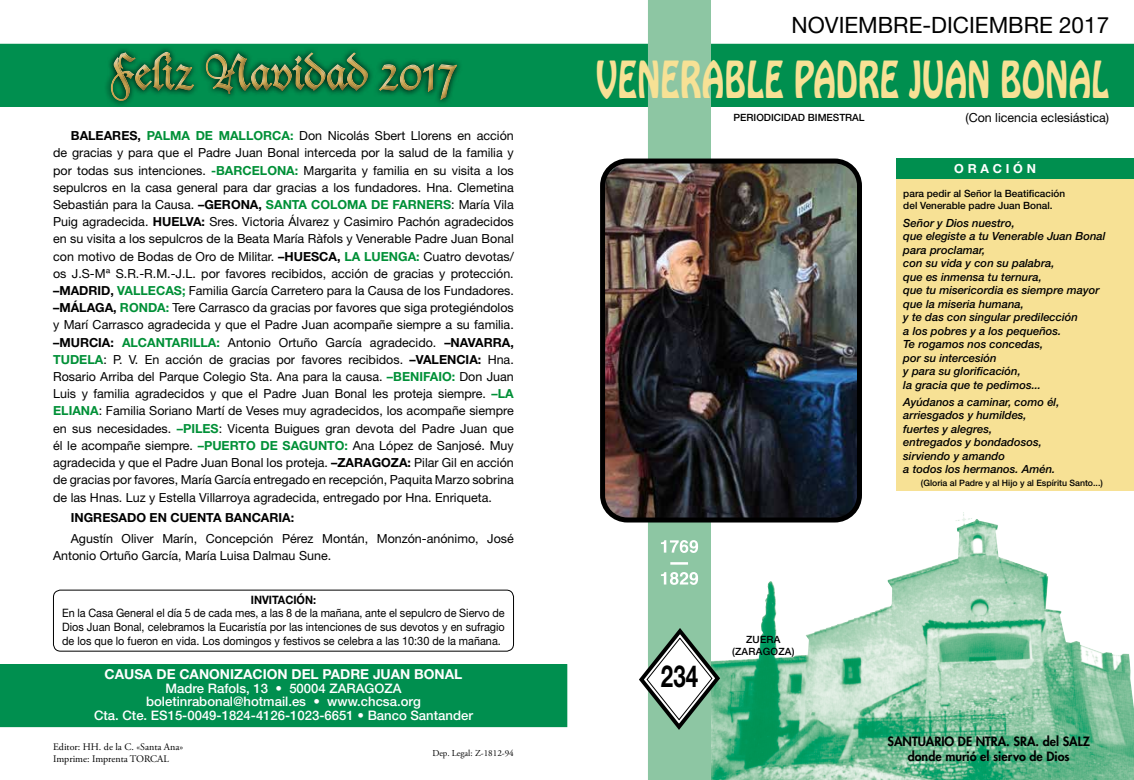
<style>
.page{position:relative;width:1134px;height:780px;background:#fff}
.page>*{position:absolute;margin:0;border:0;box-sizing:border-box;transform-origin:0 0}
.t1{font:48.75px "Duc De Berry LT Std";color:#cba552}
.t2{font:45px "Hobo Std";letter-spacing:.015em;color:#f7e195;scale:.71 1}
.t3{font:700 30.38px "Helvetica Neue LT Std";color:#000;scale:.73 1}
.t4{font:22.5px "Helvetica Neue LT Std";color:#000}
.t5{font:700 13.75px "Helvetica Neue LT Std";color:#fff}
.t6{font:500 13.12px/13.8px "Helvetica Neue LT Std";color:#fff;text-align:center}
.t7{font:12.5px/17.2px "Helvetica Neue LT Std";color:#000;text-align:justify}
.t8{font:800 12.5px/15px "Futura Std";color:#000;text-align:center}
.t9{font:700 12.5px "Helvetica Neue LT Std";color:#000}
.t10{font:700 12.5px "Helvetica Neue LT Std";letter-spacing:.3em;color:#fff}
.t11{font:11.5px/13.9px "Helvetica Neue LT Std";color:#000;text-align:justify;scale:.94 1}
.t12{font:700 11.5px "Helvetica Neue LT Std";color:#000;scale:.94 1}
.t13{font:italic 500 11.25px/13.5px "Helvetica Neue LT Std";color:#000}
.t14{font:500 10px/12px "Helvetica Neue LT Std";color:#000}
.t15{font:10px/12.5px "Adobe Garamond Pro";color:#000}
.t16{font:500 10px/12.5px "Helvetica Neue LT Std";letter-spacing:.025em;color:#000;text-align:center}
.t17{font:9px "Adobe Garamond Pro";color:#000}
.t18{font:500 8.75px "Helvetica Neue LT Std";color:#000}
.s1{font-weight:700}
.s2{font-weight:700;color:#009037}
</style>
<div class="page">
<div style="left:897px;top:175px;width:237px;height:316px;background:#f7e195"></div>
<img style="left:711px;top:512px;width:423px;height:268px">
<div style="left:0;top:44px;width:1134px;height:62px;background:#008f4f"></div>
<div style="left:0;top:664px;width:567px;height:62px;background:#008f4f"></div>
<div style="left:648px;top:0;width:63px;height:780px;background:#8dc6a3"></div>
<svg style="left:639px;top:624px;width:84px;height:109px"></svg>
<img style="left:606px;top:164px;width:253px;height:356px">
<div style="left:600px;top:158px;width:262px;height:364px;border:5px solid #000;border-radius:25px"></div>
<svg style="left:661px;top:540px;width:37px;height:13px"></svg>
<svg style="left:661px;top:572px;width:37px;height:13px"></svg>
<svg style="left:670px;top:562px;width:18px;height:2px"></svg>
<div style="left:897px;top:159px;width:237px;height:20px;background:#008f4f"></div>
<div style="left:53px;top:589px;width:461px;height:62px;border:1px solid #000;border-radius:7px"></div>
<div style="left:102px;top:43px;width:363px;height:63px;background:#008f4f"></div>
<div style="left:106px;top:47px;width:360px;height:59px;background:#000;opacity:.35"></div>
<h1 class="t1" style="left:110px;top:43px;width:348px">Feliz Navidad 2017</h1>
<p class="t7" style="left:53px;top:127px;width:462px;text-indent:18px"><span class="s1">BALEARES,</span> <span class="s2">PALMA DE MALLORCA:</span> Don Nicolás Sbert Llorens en acción de gracias y para que el Padre Juan Bonal interceda por la salud de la familia y por todas sus intenciones. <span class="s2">-BARCELONA:</span> Margarita y familia en su visita a los sepulcros en la casa general para dar gracias a los fundadores. Hna. Clemetina Sebastián para la Causa. <span class="s1">–GERONA,</span> <span class="s2">SANTA COLOMA DE FARNERS</span>: María Vila Puig agradecida. <span class="s1">HUELVA:</span> Sres. Victoria Álvarez y Casimiro Pachón agradecidos en su visita a los sepulcros de la Beata María Ràfols y Venerable Padre Juan Bonal con motivo de Bodas de Oro de Militar. <span class="s1">–HUESCA,</span> <span class="s2">LA LUENGA:</span> Cuatro devotas/ os J.S-Mª S.R.-R.M.-J.L. por favores recibidos, acción de gracias y protección. <span class="s1">–MADRID,</span> <span class="s2">VALLECAS;</span> Familia García Carretero para la Causa de los Fundadores. <span class="s1">–MÁLAGA,</span> <span class="s2">RONDA:</span> Tere Carrasco da gracias por favores que siga protegiéndolos y Marí Carrasco agradecida y que el Padre Juan acompañe siempre a su familia. <span class="s1">–MURCIA:</span> <span class="s2">ALCANTARILLA:</span> Antonio Ortuño García agradecido. <span class="s1">–NAVARRA, </span><span class="s2">TUDELA</span>: P. V. En acción de gracias por favores recibidos. <span class="s1">–VALENCIA:</span> Hna.<br>Rosario Arriba del Parque Colegio Sta. Ana para la causa. <span class="s2">–BENIFAIO:</span> Don Juan Luis y familia agradecidos y que el Padre Juan Bonal les proteja siempre. <span class="s2">–LA ELIANA</span>: Familia Soriano Martí de Veses muy agradecidos, los acompañe siempre en sus necesidades. <span class="s2">–PILES</span>: Vicenta Buigues gran devota del Padre Juan que él le acompañe siempre. <span class="s2">–PUERTO DE SAGUNTO:</span> Ana López de Sanjosé. Muy agradecida y que el Padre Juan Bonal los proteja. <span class="s1">–ZARAGOZA:</span> Pilar Gil en acción de gracias por favores, María García entregado en recepción, Paquita Marzo sobrina de las Hnas. Luz y Estella Villarroya agradecida, entregado por Hna. Enriqueta.</p>
<p class="t9" style="left:71px;top:510px;width:225px">INGRESADO EN CUENTA BANCARIA:</p>
<p class="t7" style="left:53px;top:529px;width:462px;text-indent:18px">Agustín Oliver Marín, Concepción Pérez Montán, Monzón-anónimo, José<br>Antonio Ortuño García, María Luisa Dalmau Sune.</p>
<p class="t12" style="left:251px;top:592px;width:71px">INVITACIÓN:</p>
<p class="t11" style="left:62px;top:606px;width:472px">En la Casa General el día 5 de cada mes, a las 8 de la mañana, ante el sepulcro de Siervo de Dios Juan Bonal, celebramos la Eucaristía por las intenciones de sus devotos y en sufragio de los que lo fueron en vida. Los domingos y festivos se celebra a las 10:30 de la mañana.</p>
<p class="t5" style="left:105px;top:665px;width:359px">CAUSA DE CANONIZACION DEL PADRE JUAN BONAL</p>
<p class="t6" style="left:94px;top:681px;width:380px">Madre Rafols, 13 • 50004 ZARAGOZA boletinrabonal@hotmail.es • www.chcsa.org<br>Cta. Cte. ES15-0049-1824-4126-1023-6651 • Banco Santander</p>
<p class="t15" style="left:53px;top:740px;width:132px">Editor: HH. de la C. «Santa Ana»<br>Imprime: Imprenta TORCAL</p>
<p class="t17" style="left:432px;top:747px;width:83px">Dep. Legal: Z-1812-94</p>
<h3 class="t4" style="left:792px;top:12px;width:319px">NOVIEMBRE-DICIEMBRE 2017</h3>
<h2 class="t2" style="left:597px;top:48px;width:723px">VENERABLE PADRE JUAN BONAL</h2>
<p class="t14" style="left:733px;top:111px;width:133px">PERIODICIDAD BIMESTRAL</p>
<p class="t7" style="left:965px;top:108px;width:145px">(Con licencia eclesiástica)</p>
<h3 class="t3" style="left:661px;top:657px;width:52px">234</h3>
<p class="t16" style="left:732px;top:632px;width:64px">ZUERA (ZARAGOZA)</p>
<p class="t10" style="left:954px;top:161px;width:83px">ORACIÓN</p>
<p class="t14" style="left:903px;top:188px;width:163px">para pedir al Señor la Beatificación del Venerable padre Juan Bonal.</p>
<p class="t13" style="left:903px;top:216px;width:204px">Señor y Dios nuestro,<br>que elegiste a tu Venerable Juan Bonal para proclamar,<br>con su vida y con su palabra,<br>que es inmensa tu ternura,<br>que tu misericordia es siempre mayor que la miseria humana,<br>y te das con singular predilección<br>a los pobres y a los pequeños.<br>Te rogamos nos concedas,<br>por su intercesión<br>y para su glorificación,<br>la gracia que te pedimos...</p>
<p class="t13" style="left:903px;top:395px;width:158px">Ayúdanos a caminar, como él, arriesgados y humildes, fuertes y alegres,<br>entregados y bondadosos, sirviendo y amando<br>a todos los hermanos. Amén.</p>
<p class="t18" style="left:921px;top:477px;width:183px">(Gloria al Padre y al Hijo y al Espíritu Santo...)</p>
<p class="t8" style="left:887px;top:733px;width:204px">SANTUARIO DE NTRA. SRA. del SALZ donde murió el siervo de Dios</p>
</div>
